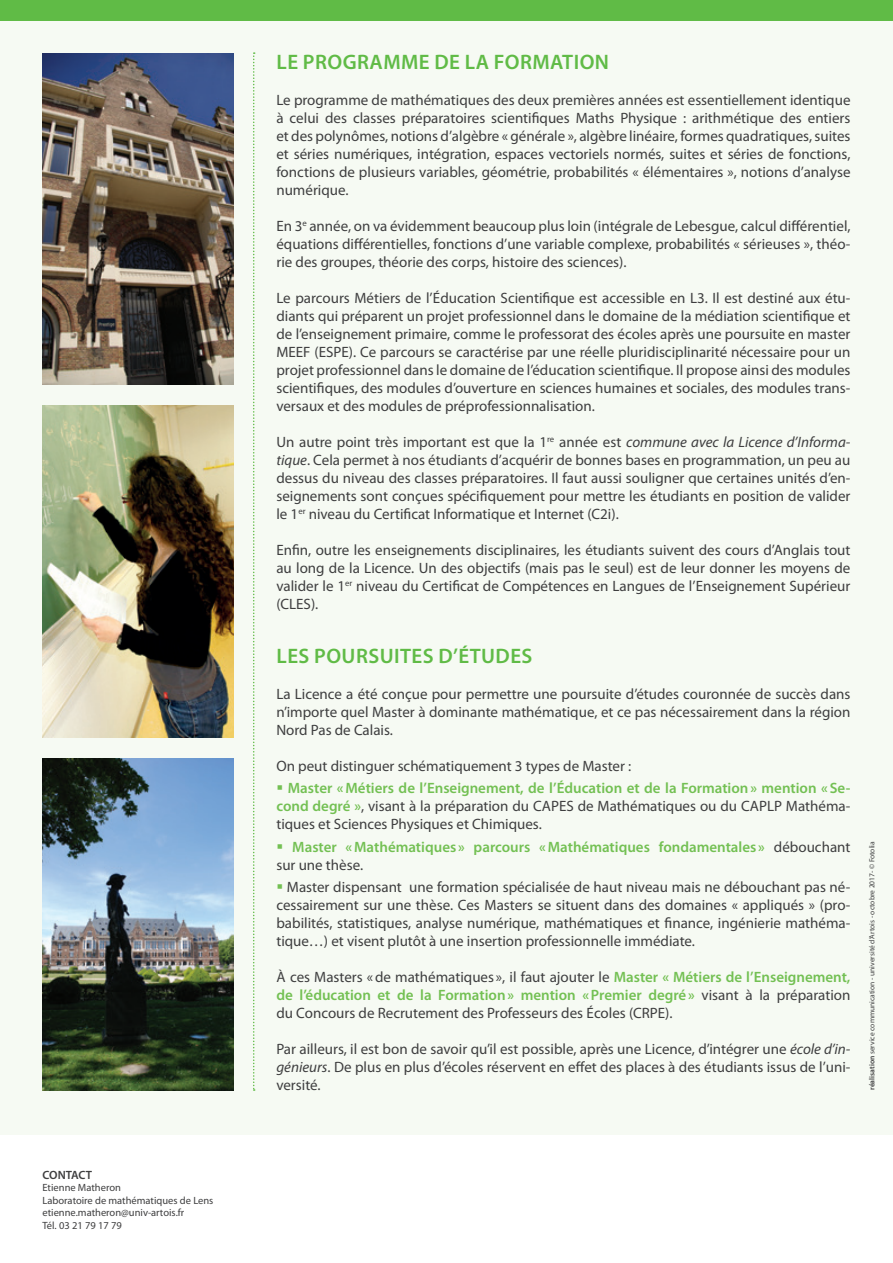
<style>
.page{position:relative;width:893px;height:1263px;background:#f6faf3}
.page>*{position:absolute;margin:0;border:0;box-sizing:border-box;transform-origin:0 0}
.t1{font:600 21px "Myriad Pro";letter-spacing:.02em;color:#60bb46}
.t2{font:15px/18px "Myriad Pro";color:#3e3e3f;text-align:justify}
.t3{font:600 15px/18px "Myriad Pro";color:#73c053}
.t4{font:600 12px "Myriad Pro";letter-spacing:-.01em;color:#3e3e3f}
.t5{font:10.5px "Myriad Pro";color:#3e3e3f}
.t6{font:7.5px "Myriad Pro";color:#3e3e3f}
.s1{font-style:italic}
.s2{color:#73c053}
.s3{font-weight:600;color:#73c053}
.s4{font-weight:400;color:#3e3e3f}
.s5{font-weight:600}
</style>
<div class="page">
<div style="left:0;top:1135px;width:893px;height:128px;background:#fff"></div>
<div style="left:0;top:0;width:893px;height:20px;background:#60bb46"></div>
<svg style="left:253px;top:52px;width:2px;height:1039px"></svg>
<img style="left:43px;top:759px;width:191px;height:332px">
<img style="left:43px;top:406px;width:191px;height:332px">
<img style="left:43px;top:53px;width:191px;height:332px">
<p class="t4" style="left:43px;top:1167px;width:51px">CONTACT</p>
<p class="t5" style="left:43px;top:1181px;width:80px">Etienne Matheron</p>
<p class="t5" style="left:43px;top:1194px;width:172px">Laboratoire de mathématiques de Lens</p>
<p class="t5" style="left:43px;top:1206px;width:143px">etienne.matheron@univ-artois.fr</p>
<p class="t5" style="left:43px;top:1219px;width:81px">Tél. 03 21 79 17 79</p>
<p class="t1" style="left:277px;top:49px;width:334px">LE PROGRAMME DE LA FORMATION</p>
<p class="t2" style="left:276px;top:91px;width:576px">Le programme de mathématiques des deux premières années est essentiellement identique à celui des classes préparatoires scientifiques Maths Physique : arithmétique des entiers et des polynômes, notions d’algèbre « générale », algèbre linéaire, formes quadratiques, suites et séries numériques, intégration, espaces vectoriels normés, suites et séries de fonctions, fonctions de plusieurs variables, géométrie, probabilités « élémentaires », notions d’analyse numérique.</p>
<p class="t2" style="left:276px;top:217px;width:576px">En 3<sup>e</sup> année, on va évidemment beaucoup plus loin (intégrale de Lebesgue, calcul différentiel, équations différentielles, fonctions d’une variable complexe, probabilités « sérieuses », théo&shy;rie des groupes, théorie des corps, histoire des sciences).</p>
<p class="t2" style="left:276px;top:289px;width:576px">Le parcours Métiers de l’Éducation Scientifique est accessible en L3. Il est destiné aux étu&shy;diants qui préparent un projet professionnel dans le domaine de la médiation scientifique et de l’enseignement primaire, comme le professorat des écoles après une poursuite en master MEEF (ESPE). Ce parcours se caractérise par une réelle pluridisciplinarité nécessaire pour un projet professionnel dans le domaine de l’éducation scientifique. Il propose ainsi des modules scientifiques, des modules d’ouverture en sciences humaines et sociales, des modules trans&shy;versaux et des modules de préprofessionnalisation.</p>
<p class="t2" style="left:276px;top:433px;width:576px">Un autre point très important est que la 1<sup>re</sup> année est <span class="s1">commune avec la Licence d’Informa&shy;tique</span>. Cela permet à nos étudiants d’acquérir de bonnes bases en programmation, un peu au dessus du niveau des classes préparatoires. Il faut aussi souligner que certaines unités d’en&shy;seignements sont conçues spécifiquement pour mettre les étudiants en position de valider le 1<sup>er</sup> niveau du Certificat Informatique et Internet (C2i).</p>
<p class="t2" style="left:276px;top:541px;width:576px">Enfin, outre les enseignements disciplinaires, les étudiants suivent des cours d’Anglais tout au long de la Licence. Un des objectifs (mais pas le seul) est de leur donner les moyens de valider le 1<sup>er</sup> niveau du Certificat de Compétences en Langues de l’Enseignement Supérieur (CLES).</p>
<p class="t1" style="left:277px;top:643px;width:257px">LES POURSUITES D’ÉTUDES</p>
<p class="t2" style="left:276px;top:685px;width:576px">La Licence a été conçue pour permettre une poursuite d’études couronnée de succès dans n’importe quel Master à dominante mathématique, et ce pas nécessairement dans la région Nord Pas de Calais.</p>
<p class="t2" style="left:276px;top:757px;width:356px">On peut distinguer schématiquement 3 types de Master :</p>
<p class="t2" style="left:276px;top:779px;width:576px"><span class="s2">▪</span> <span class="s3">Master «Métiers de l’Enseignement, de l’Éducation et de la Formation» mention «Se&shy;cond degré »</span>, visant à la préparation du CAPES de Mathématiques ou du CAPLP Mathéma&shy;tiques et Sciences Physiques et Chimiques.</p>
<p class="t3" style="left:276px;top:837px;width:576px">▪ Master «Mathématiques » parcours «Mathématiques fondamentales » <span class="s4">débouchant sur une thèse.</span></p>
<p class="t2" style="left:276px;top:878px;width:576px"><span class="s2">▪</span> Master dispensant une formation spécialisée de haut niveau mais ne débouchant pas né&shy;cessairement sur une thèse. Ces Masters se situent dans des domaines « appliqués » (pro&shy;babilités, statistiques, analyse numérique, mathématiques et finance, ingénierie mathéma&shy;tique…) et visent plutôt à une insertion professionnelle immédiate.</p>
<p class="t2" style="left:276px;top:968px;width:576px">À ces Masters «de mathématiques », il faut ajouter le <span class="s3">Master « Métiers de l’Enseignement, de l’éducation et de la Formation» mention «Premier degré»</span> visant à la préparation du Concours de Recrutement des Professeurs des Écoles (CRPE).</p>
<p class="t2" style="left:276px;top:1040px;width:576px">Par ailleurs, il est bon de savoir qu’il est possible, après une Licence, d’intégrer une <span class="s1">école d’in&shy;génieurs</span>. De plus en plus d’écoles réservent en effet des places à des étudiants issus de l’uni&shy;versité.</p>
<p class="t6" style="left:867px;top:1090px;width:250px;rotate:-90deg"><span class="s5">réalisation</span> service communication - université d’Artois - octobre 2017- © Fotolia</p>
</div>
